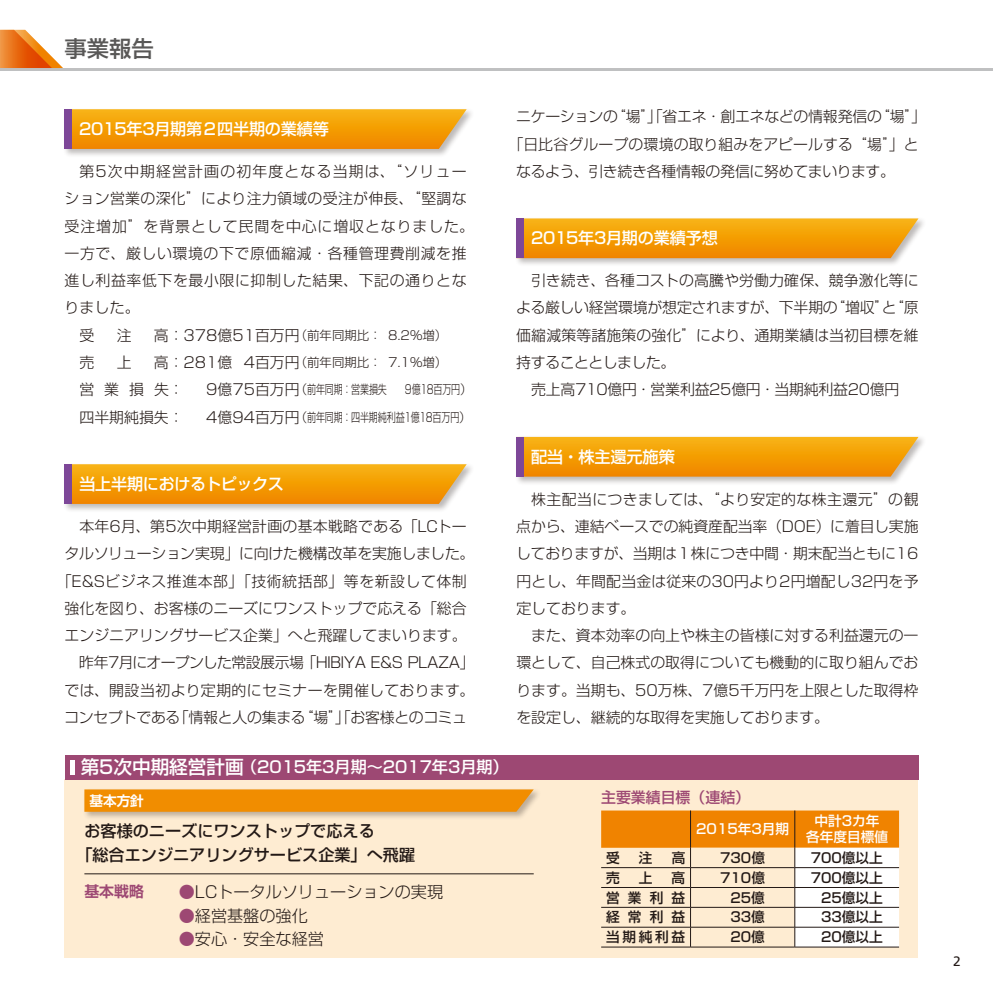
<style>
.page{position:relative;width:993px;height:993px;background:#fff}
.page>*{position:absolute;margin:0;border:0;box-sizing:border-box;transform-origin:0 0}
.t1{font:500 22.4px "Shin Go Pro";color:#595857}
.t2{font:500 16.1px "Shin Go Pro";letter-spacing:-.01em;color:#fff}
.t3{font:500 16.1px/24.8px "Shin Go Pro";color:#231916}
.t4{font:300 16.1px "Shin Go Pro";color:#231916}
.t5{font:300 14.88px/27.3px "Shin Go Pro";color:#231916;text-align:justify}
.t6{font:300 14.88px "Shin Go Pro";letter-spacing:-.02em;color:#231916}
.t7{font:300 14.88px "Shin Go Pro";letter-spacing:.04em;color:#231916}
.t8{font:300 14.88px "Shin Go Pro";letter-spacing:-.04em;color:#231916}
.t9{font:300 14.88px "Shin Go Pro";letter-spacing:.035em;color:#231916}
.t10{font:300 14.88px "Shin Go Pro";letter-spacing:.02em;color:#231916}
.t11{font:300 14.88px "Shin Go Pro";letter-spacing:.025em;color:#231916}
.t12{font:300 14.88px "Shin Go Pro";letter-spacing:.06em;color:#231916}
.t13{font:300 14.88px "Shin Go Pro";letter-spacing:.08em;color:#231916}
.t14{font:500 14.88px "Shin Go Pro";color:#9d4873}
.t15{font:700 14.88px "Shin Go Pro De";color:#9d4873}
.t16{font:500 13.65px "Shin Go Pro";color:#231916}
.t17{font:500 13.65px/16.1px "Shin Go Pro";color:#fff;text-align:center}
.t18{font:700 13.65px "Shin Go Pro De";color:#fff}
.t19{font:13.65px "Frutiger LT Std";color:#231916}
.t20{font:300 12.42px "Shin Go Pro";letter-spacing:-.02em;color:#231916}
.s1{font-size:12.42px}
.s2{font-size:14.88px}
.s3{font-size:18.55px}
.s4{color:#9d4873}
</style>
<div class="page">
<div style="left:63px;top:107px;width:412px;height:51px;background:#231916;opacity:.3"></div>
<svg style="left:72px;top:109px;width:394px;height:40px;background:#f39f0f"></svg>
<div style="left:64px;top:109px;width:8px;height:40px;background:#7d4798"></div>
<div style="left:63px;top:462px;width:412px;height:50px;background:#231916;opacity:.3"></div>
<svg style="left:72px;top:464px;width:394px;height:40px;background:#f39f0f"></svg>
<div style="left:64px;top:464px;width:8px;height:40px;background:#7d4798"></div>
<div style="left:514px;top:216px;width:412px;height:51px;background:#231916;opacity:.3"></div>
<svg style="left:523px;top:218px;width:395px;height:40px;background:#f3a010"></svg>
<div style="left:516px;top:218px;width:7px;height:40px;background:#7d4798"></div>
<div style="left:514px;top:435px;width:412px;height:50px;background:#231916;opacity:.3"></div>
<svg style="left:523px;top:437px;width:395px;height:39px;background:#f39f0e"></svg>
<div style="left:516px;top:437px;width:7px;height:39px;background:#7d4798"></div>
<div style="left:64px;top:779px;width:853px;height:178px;background:#feecd2"></div>
<hr style="left:601px;top:946px;width:89px;height:1px;background:#231916">
<hr style="left:690px;top:946px;width:104px;height:1px;background:#231916">
<hr style="left:794px;top:946px;width:104px;height:1px;background:#231916">
<svg style="left:601px;top:810px;width:297px;height:136px"></svg>
<div style="left:82px;top:787px;width:460px;height:33px;background:#231916;opacity:.3"></div>
<div style="left:84px;top:789px;width:449px;height:22px;background:#f18d00"></div>
<div style="left:64px;top:754px;width:854px;height:25px;background:#9d4873"></div>
<hr style="left:70px;top:759px;width:4px;height:15px;background:#fff">
<hr style="left:84px;top:873px;width:449px;height:1px;background:#231916">
<svg style="left:0;top:30px;width:63px;height:38px"></svg>
<hr style="left:0;top:68px;width:992px;height:3px;background:#bfc0c1">
<h1 class="t1" style="left:64px;top:30px;width:91px">事業報告</h1>
<p class="t2" style="left:79px;top:116px;width:251px">2015年3月期第２四半期の業績等</p>
<p class="t13" style="left:79px;top:159px;width:388px">第5次中期経営計画の初年度となる当期は、“ソリュー</p>
<p class="t10" style="left:64px;top:186px;width:403px">ション営業の深化”により注力領域の受注が伸長、“堅調な</p>
<p class="t12" style="left:64px;top:213px;width:411px">受注増加”を背景として民間を中心に増収となりました。</p>
<p class="t7" style="left:64px;top:241px;width:403px">一方で、厳しい環境の下で原価縮減・各種管理費削減を推</p>
<p class="t7" style="left:64px;top:268px;width:403px">進し利益率低下を最小限に抑制した結果、下記の通りとな</p>
<p class="t5" style="left:64px;top:292px;width:77px">りました。</p>
<p class="t5" style="left:79px;top:319px;width:369px">受　注　高： 378億51百万円 <span class="s1">（前年同期比： 8.2％増）</span></p>
<p class="t5" style="left:79px;top:347px;width:369px">売　上　高： 281億 4百万円 <span class="s1">（前年同期比： 7.1％増）</span></p>
<p class="t5" style="left:79px;top:374px;width:106px">営業損失：</p>
<p class="t20" style="left:206px;top:379px;width:268px"><span class="s2">9億75百万円</span> （前年同期：営業損失　　9億18百万円）</p>
<p class="t5" style="left:79px;top:401px;width:106px">四半期純損失：</p>
<p class="t20" style="left:206px;top:406px;width:267px"><span class="s2">4億94百万円</span> （前年同期：四半期純利益1億18百万円）</p>
<p class="t2" style="left:79px;top:470px;width:206px">当上半期におけるトピックス</p>
<p class="t5" style="left:79px;top:510px;width:389px">本年6月、第5次中期経営計画の基本戦略である「LCトー</p>
<p class="t5" style="left:64px;top:538px;width:411px">タルソリューション実現」に向けた機構改革を実施しました。</p>
<p class="t9" style="left:57px;top:568px;width:411px">「E&amp;Sビジネス推進本部」「技術統括部」等を新設して体制</p>
<p class="t5" style="left:64px;top:592px;width:403px">強化を図り、お客様のニーズにワンストップで応える「総合</p>
<p class="t5" style="left:64px;top:619px;width:403px">エンジニアリングサービス企業」へと飛躍してまいります。</p>
<p class="t8" style="left:79px;top:650px;width:397px">昨年7月にオープンした常設展示場「HIBIYA E&amp;S PLAZA」</p>
<p class="t11" style="left:64px;top:677px;width:411px">では、開設当初より定期的にセミナーを開催しております。</p>
<p class="t6" style="left:64px;top:705px;width:404px">コンセプトである「情報と人の集まる“場”」「お客様とのコミュ</p>
<p class="t2" style="left:81px;top:753px;width:429px"><span class="s3">第5次中期経営計画</span>（2015年3月期～2017年3月期）</p>
<p class="t18" style="left:89px;top:789px;width:56px">基本方針</p>
<p class="t3" style="left:76px;top:815px;width:340px;text-indent:8px">お客様のニーズにワンストップで応える<br>「総合エンジニアリングサービス企業」へ飛躍</p>
<p class="t15" style="left:84px;top:878px;width:61px">基本戦略</p>
<p class="t4" style="left:179px;top:878px;width:266px"><span class="s4">●</span>LCトータルソリューションの実現</p>
<p class="t4" style="left:179px;top:901px;width:130px"><span class="s4">●</span>経営基盤の強化</p>
<p class="t4" style="left:179px;top:925px;width:147px"><span class="s4">●</span>安心・安全な経営</p>
<p class="t6" style="left:516px;top:104px;width:411px">ニケーションの“場”」「省エネ・創エネなどの情報発信の“場”」</p>
<p class="t5" style="left:508px;top:128px;width:411px">「日比谷グループの環境の取り組みをアピールする“場”」と</p>
<p class="t6" style="left:516px;top:159px;width:380px">なるよう、引き続き各種情報の発信に努めてまいります。</p>
<p class="t2" style="left:531px;top:225px;width:188px">2015年3月期の業績予想</p>
<p class="t5" style="left:516px;top:265px;width:404px;text-indent:15px">引き続き、各種コストの高騰や労働力確保、競争激化等による厳しい経営環境が想定されますが、下半期の“増収”と“原価縮減策等諸施策の強化”により、通期業績は当初目標を維持することとしました。</p>
<p class="t5" style="left:531px;top:374px;width:369px">売上高710億円・営業利益25億円・当期純利益20億円</p>
<p class="t2" style="left:531px;top:443px;width:145px">配当・株主還元施策</p>
<p class="t5" style="left:516px;top:483px;width:404px;text-indent:15px">株主配当につきましては、“より安定的な株主還元”の観点から、連結ベースでの純資産配当率（DOE）に着目し実施しておりますが、当期は１株につき中間・期末配当ともに16円とし、年間配当金は従来の30円より2円増配し32円を予定しております。</p>
<p class="t5" style="left:516px;top:619px;width:403px;text-indent:15px">また、資本効率の向上や株主の皆様に対する利益還元の一環として、自己株式の取得についても機動的に取り組んでおります。当期も、50万株、7億5千万円を上限とした取得枠を設定し、継続的な取得を実施しております。</p>
<p class="t14" style="left:601px;top:784px;width:150px">主要業績目標（連結）</p>
<p class="t17" style="left:696px;top:819px;width:94px">2015年3月期</p>
<p class="t17" style="left:805px;top:811px;width:83px">中計3カ年各年度目標値</p>
<p class="t16" style="left:606px;top:846px;width:15px">受</p>
<p class="t16" style="left:638px;top:846px;width:15px">注</p>
<p class="t16" style="left:671px;top:846px;width:15px">高</p>
<p class="t16" style="left:720px;top:846px;width:46px">730億</p>
<p class="t16" style="left:810px;top:846px;width:73px">700億以上</p>
<p class="t16" style="left:606px;top:866px;width:15px">売</p>
<p class="t16" style="left:638px;top:866px;width:15px">上</p>
<p class="t16" style="left:671px;top:866px;width:15px">高</p>
<p class="t16" style="left:720px;top:866px;width:46px">710億</p>
<p class="t16" style="left:810px;top:866px;width:73px">700億以上</p>
<p class="t16" style="left:606px;top:885px;width:81px">営業利益</p>
<p class="t16" style="left:730px;top:885px;width:36px">25億</p>
<p class="t16" style="left:820px;top:885px;width:63px">25億以上</p>
<p class="t16" style="left:606px;top:905px;width:81px">経常利益</p>
<p class="t16" style="left:730px;top:905px;width:36px">33億</p>
<p class="t16" style="left:820px;top:905px;width:63px">33億以上</p>
<p class="t16" style="left:606px;top:925px;width:81px">当期純利益</p>
<p class="t16" style="left:730px;top:925px;width:36px">20億</p>
<p class="t16" style="left:820px;top:925px;width:63px">20億以上</p>
<p class="t19" style="left:952px;top:952px;width:9px">2</p>
</div>
